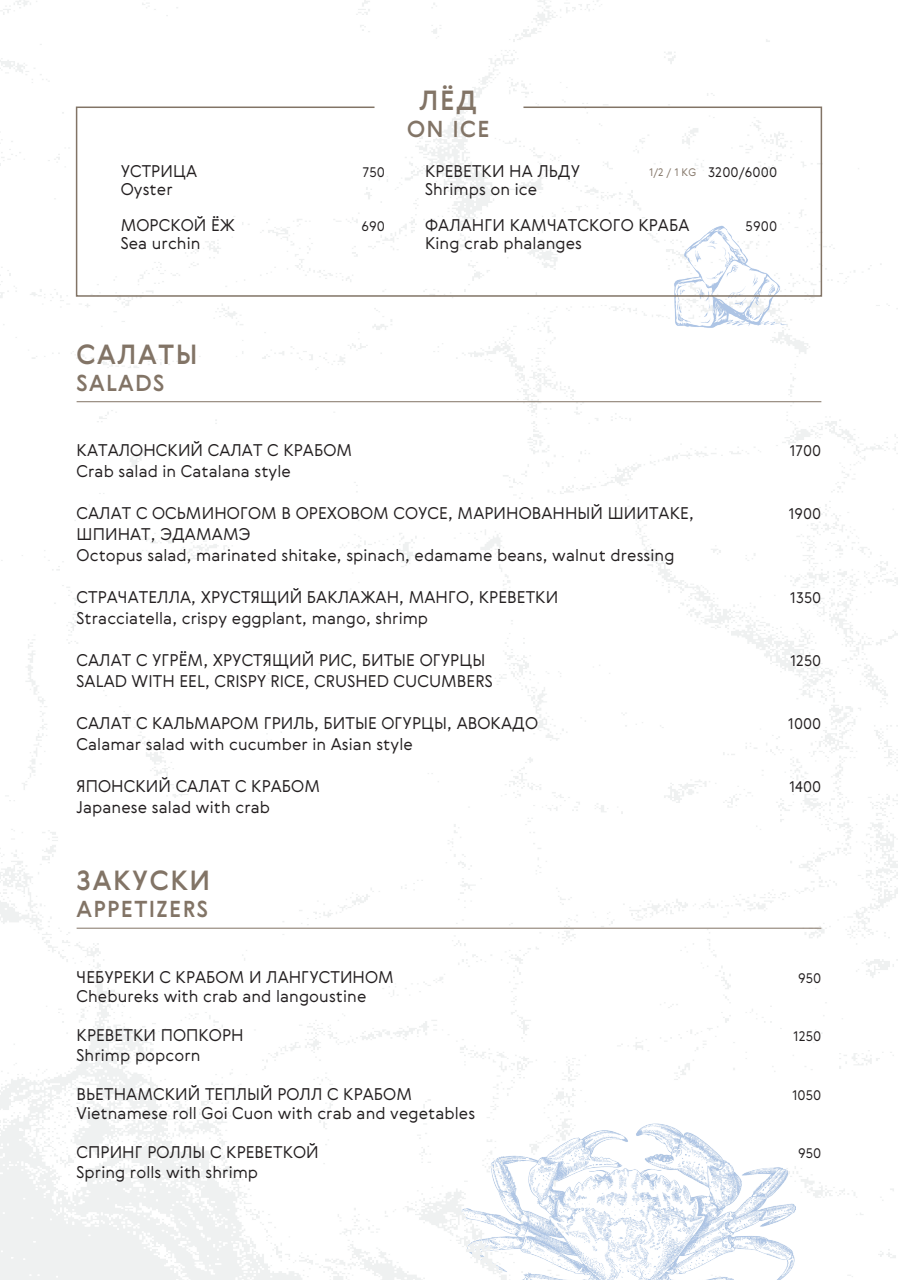
<style>
.page{position:relative;width:898px;height:1280px;background:#fff}
.page>*{position:absolute;margin:0;border:0;box-sizing:border-box;transform-origin:0 0}
.t1{font:500 27px "Gerbera";letter-spacing:.06em;color:#827466}
.t2{font:500 22.5px "Gerbera";letter-spacing:.06em;color:#827466}
.t3{font:300 16.5px/21px "Gerbera";letter-spacing:.005em;color:#231f20}
.t4{font:300 15px "Gerbera";letter-spacing:.005em;color:#231f20}
.t5{font:300 13.5px "Gerbera";letter-spacing:.005em;color:#231f20}
.t6{font:300 10.65px "Gerbera";color:#827466}
</style>
<div class="page">
<img style="left:0;top:0;width:897px;height:1280px">
<img style="left:667px;top:297px;width:125px;height:45px">
<hr style="left:77px;top:401px;width:744px;height:1px;background:#827466">
<hr style="left:77px;top:928px;width:744px;height:1px;background:#827466">
<svg style="left:75px;top:106px;width:747px;height:191px"></svg>
<h1 class="t1" style="left:419px;top:82px;width:59px">ЛЁД</h1>
<h2 class="t2" style="left:407px;top:114px;width:84px">ON ICE</h2>
<p class="t3" style="left:121px;top:160px;width:78px">УСТРИЦА</p>
<p class="t6" style="left:648px;top:165px;width:49px">1/2 / 1 KG</p>
<p class="t3" style="left:121px;top:171px;width:116px;line-height:36px">Oyster<br>МОРСКОЙ ЁЖ</p>
<p class="t3" style="left:121px;top:232px;width:81px">Sea urchin</p>
<p class="t3" style="left:425px;top:162px;width:156px;line-height:18px">КРЕВЕТКИ НА ЛЬДУ<br>Shrimps on ice</p>
<p class="t3" style="left:425px;top:216px;width:266px;line-height:18px">ФАЛАНГИ КАМЧАТСКОГО КРАБА<br>King crab phalanges</p>
<p class="t5" style="left:362px;top:163px;width:24px">750</p>
<p class="t5" style="left:361px;top:217px;width:25px">690</p>
<p class="t5" style="left:708px;top:163px;width:70px">3200/6000</p>
<p class="t5" style="left:745px;top:217px;width:33px">5900</p>
<h1 class="t1" style="left:77px;top:336px;width:122px">САЛАТЫ</h1>
<h2 class="t2" style="left:77px;top:368px;width:89px">SALADS</h2>
<p class="t3" style="left:77px;top:439px;width:277px">КАТАЛОНСКИЙ САЛАТ С КРАБОМ<br>Crab salad in Catalana style</p>
<p class="t3" style="left:77px;top:502px;width:618px">САЛАТ С ОСЬМИНОГОМ В ОРЕХОВОМ СОУСЕ, МАРИНОВАННЫЙ ШИИТАКЕ,<br>ШПИНАТ, ЭДАМАМЭ<br>Octopus salad, marinated shitake, spinach, edamame beans, walnut dressing</p>
<p class="t3" style="left:77px;top:586px;width:483px">СТРАЧАТЕЛЛА, ХРУСТЯЩИЙ БАКЛАЖАН, МАНГО, КРЕВЕТКИ<br>Stracciatella, crispy eggplant, mango, shrimp</p>
<p class="t3" style="left:77px;top:649px;width:417px">САЛАТ С УГРЁМ, ХРУСТЯЩИЙ РИС, БИТЫЕ ОГУРЦЫ<br>SALAD WITH EEL, CRISPY RICE, CRUSHED CUCUMBERS</p>
<p class="t3" style="left:77px;top:712px;width:463px">САЛАТ С КАЛЬМАРОМ ГРИЛЬ, БИТЫЕ ОГУРЦЫ, АВОКАДО<br>Calamar salad with cucumber in Asian style</p>
<p class="t3" style="left:77px;top:775px;width:245px">ЯПОНСКИЙ САЛАТ С КРАБОМ<br>Japanese salad with crab</p>
<h1 class="t1" style="left:77px;top:862px;width:135px">ЗАКУСКИ</h1>
<h2 class="t2" style="left:77px;top:894px;width:133px">APPETIZERS</h2>
<p class="t3" style="left:77px;top:966px;width:319px;line-height:19.5px">ЧЕБУРЕКИ С КРАБОМ И ЛАНГУСТИНОМ<br>Chebureks with crab and langoustine</p>
<p class="t3" style="left:77px;top:1025px;width:168px;line-height:19.5px">КРЕВЕТКИ ПОПКОРН<br>Shrimp popcorn</p>
<p class="t3" style="left:77px;top:1084px;width:400px;line-height:19.5px">ВЬЕТНАМСКИЙ ТЕПЛЫЙ РОЛЛ С КРАБОМ<br>Vietnamese roll Goi Cuon with crab and vegetables</p>
<p class="t3" style="left:77px;top:1142px;width:243px;line-height:19.5px">СПРИНГ РОЛЛЫ С КРЕВЕТКОЙ<br>Spring rolls with shrimp</p>
<p class="t4" style="left:789px;top:441px;width:33px">1700</p>
<p class="t4" style="left:788px;top:504px;width:34px">1900</p>
<p class="t4" style="left:789px;top:588px;width:33px">1350</p>
<p class="t4" style="left:789px;top:651px;width:33px">1250</p>
<p class="t4" style="left:787px;top:714px;width:35px">1000</p>
<p class="t4" style="left:788px;top:777px;width:34px">1400</p>
<p class="t5" style="left:797px;top:969px;width:25px">950</p>
<p class="t5" style="left:792px;top:1027px;width:30px">1250</p>
<p class="t5" style="left:791px;top:1086px;width:31px">1050</p>
<p class="t5" style="left:797px;top:1144px;width:25px">950</p>
</div>
